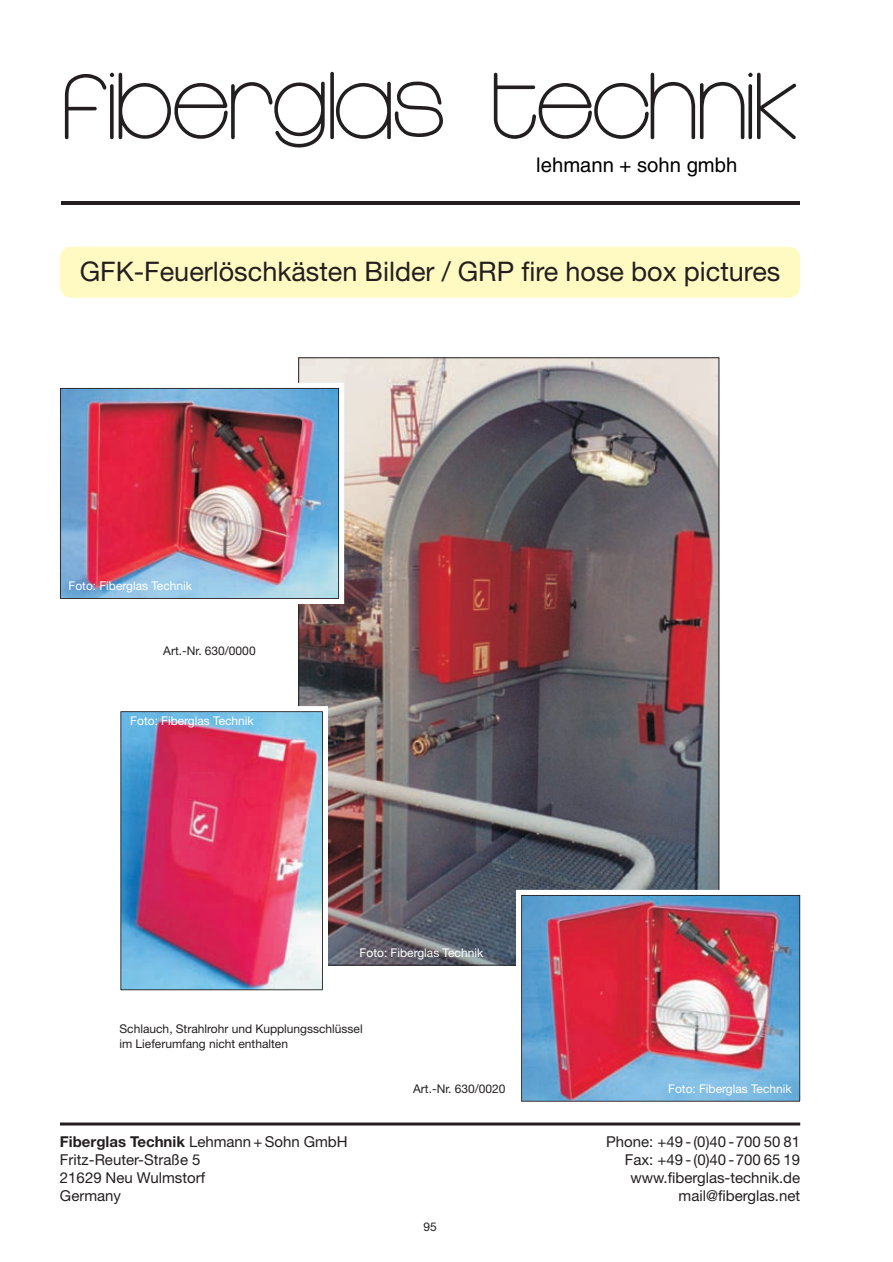
<style>
.page{position:relative;width:893px;height:1262px;background:#fff}
.page>*{position:absolute;margin:0;border:0;box-sizing:border-box;transform-origin:0 0}
.t1{font:27px "Helvetica Neue";color:#231f20}
.t2{font:20.25px "Helvetica";color:#000}
.t3{font:15px "Helvetica Neue";color:#231f20}
.t4{font:700 15px "Helvetica Neue";color:#231f20}
.t5{font:12px/15px "Helvetica Neue";color:#231f20}
.t6{font:12px "Helvetica Neue";color:#fff}
.s1{font-weight:400}
</style>
<div class="page">
<hr style="left:60px;top:1122px;width:740px;height:3px;background:#231f20">
<hr style="left:61px;top:201px;width:738px;height:4px;background:#231f20">
<svg style="left:65px;top:72px;width:731px;height:75px"></svg>
<div style="left:60px;top:247px;width:740px;height:51px;background:#fffac1;border-radius:11px"></div>
<img style="left:300px;top:359px;width:417px;height:604px">
<img style="left:122px;top:712px;width:199px;height:276px">
<div style="left:115px;top:706px;width:213px;height:289px;border:5px solid #fff"></div>
<img style="left:61px;top:389px;width:276px;height:208px">
<div style="left:55px;top:383px;width:289px;height:221px;border:5px solid #fff"></div>
<img style="left:522px;top:896px;width:276px;height:204px">
<div style="left:516px;top:890px;width:289px;height:216px;border:5px solid #fff"></div>
<h2 class="t2" style="left:536px;top:157px;width:202px">lehmann + sohn gmbh</h2>
<h1 class="t1" style="left:80px;top:262px;width:702px">GFK-Feuerlöschkästen Bilder / GRP fire hose box pictures</h1>
<p class="t6" style="left:68px;top:581px;width:125px">Foto: Fiberglas Technik</p>
<p class="t5" style="left:163px;top:644px;width:94px">Art.-Nr. 630/0000</p>
<p class="t6" style="left:130px;top:716px;width:125px">Foto: Fiberglas Technik</p>
<p class="t6" style="left:359px;top:948px;width:125px">Foto: Fiberglas Technik</p>
<p class="t5" style="left:119px;top:1022px;width:245px">Schlauch, Strahlrohr und Kupplungsschlüssel im Lieferumfang nicht enthalten</p>
<p class="t5" style="left:413px;top:1082px;width:94px">Art.-Nr. 630/0020</p>
<p class="t6" style="left:668px;top:1084px;width:125px">Foto: Fiberglas Technik</p>
<p class="t4" style="left:60px;top:1136px;width:289px">Fiberglas Technik <span class="s1">Lehmann + Sohn GmbH</span></p>
<p class="t3" style="left:606px;top:1136px;width:195px">Phone: +49 - (0)40 -700 50 81</p>
<p class="t3" style="left:60px;top:1154px;width:142px">Fritz-Reuter-Straße 5</p>
<p class="t3" style="left:624px;top:1154px;width:177px">Fax: +49 - (0)40 -700 65 19</p>
<p class="t3" style="left:60px;top:1172px;width:147px">21629 Neu Wulmstorf</p>
<p class="t3" style="left:630px;top:1172px;width:171px">www.fiberglas-technik.de</p>
<p class="t3" style="left:60px;top:1190px;width:63px">Germany</p>
<p class="t3" style="left:678px;top:1190px;width:123px">mail@fiberglas.net</p>
<p class="t5" style="left:423px;top:1220px;width:15px">95</p>
</div>
